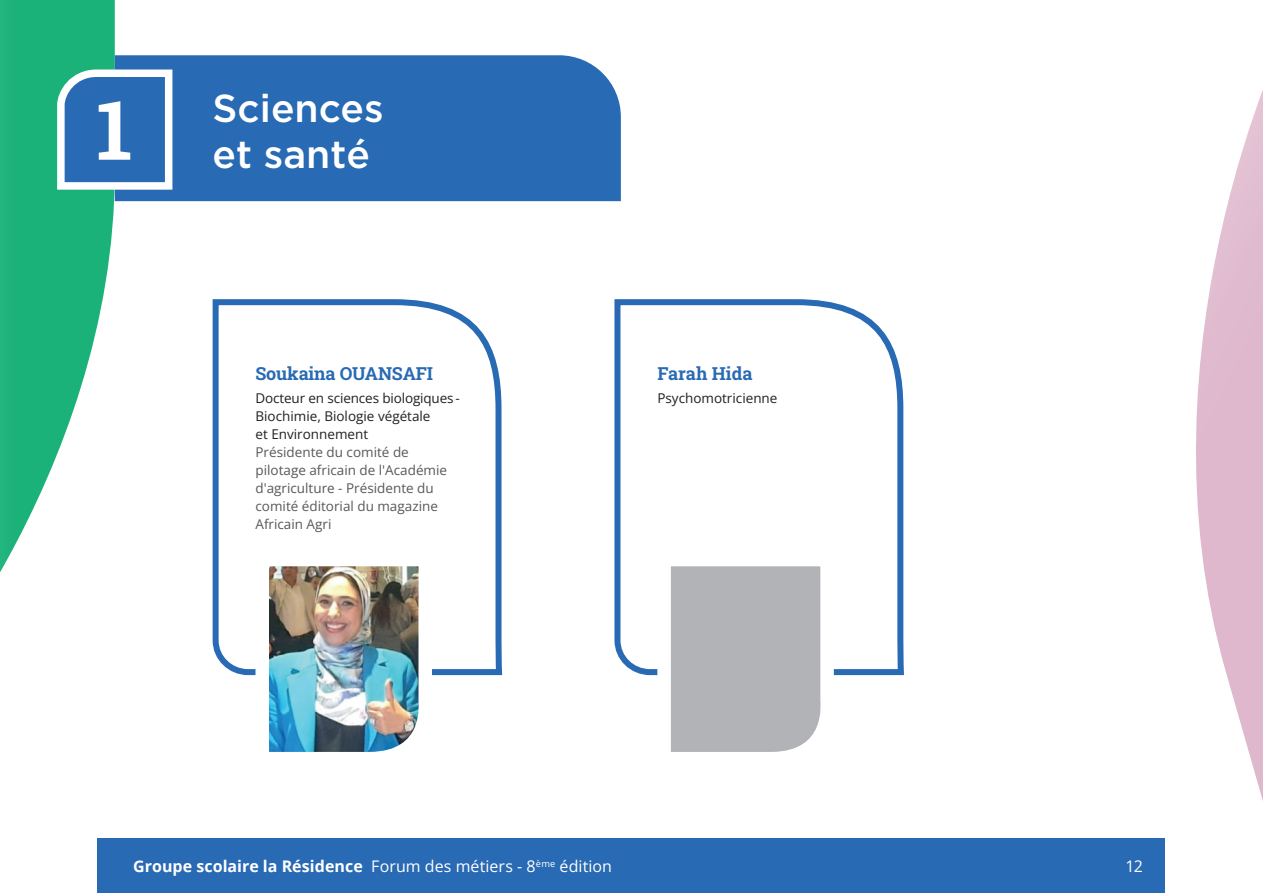
<style>
.page{position:relative;width:1263px;height:893px;background:#fff}
.page>*{position:absolute;margin:0;border:0;box-sizing:border-box;transform-origin:0 0}
.t1{font:700 82.35px "Roboto Slab";color:#fff}
.t2{font:500 39px/46.2px "Gotham Pro";color:#fff}
.t3{font:700 18px "Roboto Slab";letter-spacing:-.01em;color:#286ab4}
.t4{font:700 16.05px "Open Sans";color:#fff}
.t5{font:16.05px "Open Sans";color:#fff}
.t6{font:13.5px/18px "Open Sans";color:#57585a}
.t7{font:13.5px/18px "Open Sans";color:#231f20}
.s1{font-weight:400}
</style>
<div class="page">
<svg style="left:0;top:0;width:115px;height:572px;fill:#1ab279"></svg>
<div style="left:115px;top:55px;width:506px;height:146px;background:#286ab4"></div>
<svg style="left:53px;top:66px;width:123px;height:127px"></svg>
<svg style="left:212px;top:299px;width:291px;height:377px"></svg>
<img style="left:249px;top:546px;width:197px;height:206px">
<svg style="left:1132px;top:90px;width:131px;height:749px"></svg>
<svg style="left:614px;top:299px;width:290px;height:377px"></svg>
<svg style="left:651px;top:546px;width:197px;height:206px"></svg>
<div style="left:98px;top:839px;width:1067px;height:54px;background:#286ab4"></div>
<h1 class="t1" style="left:96px;top:73px;width:38px">1</h1>
<h2 class="t2" style="left:213px;top:84px;width:172px">Sciences et santé</h2>
<h3 class="t3" style="left:255px;top:361px;width:179px">Soukaina OUANSAFI</h3>
<p class="t7" style="left:255px;top:388px;width:206px">Docteur en sciences biologiques -<br>Biochimie, Biologie végétale<br>et Environnement</p>
<p class="t6" style="left:255px;top:442px;width:193px">Présidente du comité de pilotage africain de l'Académie d'agriculture - Présidente du comité éditorial du magazine<br>Africain Agri</p>
<h3 class="t3" style="left:657px;top:361px;width:97px">Farah Hida</h3>
<p class="t7" style="left:657px;top:388px;width:122px">Psychomotricienne</p>
<p class="t4" style="left:133px;top:855px;width:480px">Groupe scolaire la Résidence <span class="s1">Forum des métiers - 8</span><sup>ème</sup> <span class="s1">édition</span></p>
<p class="t5" style="left:1125px;top:855px;width:19px">12</p>
</div>
